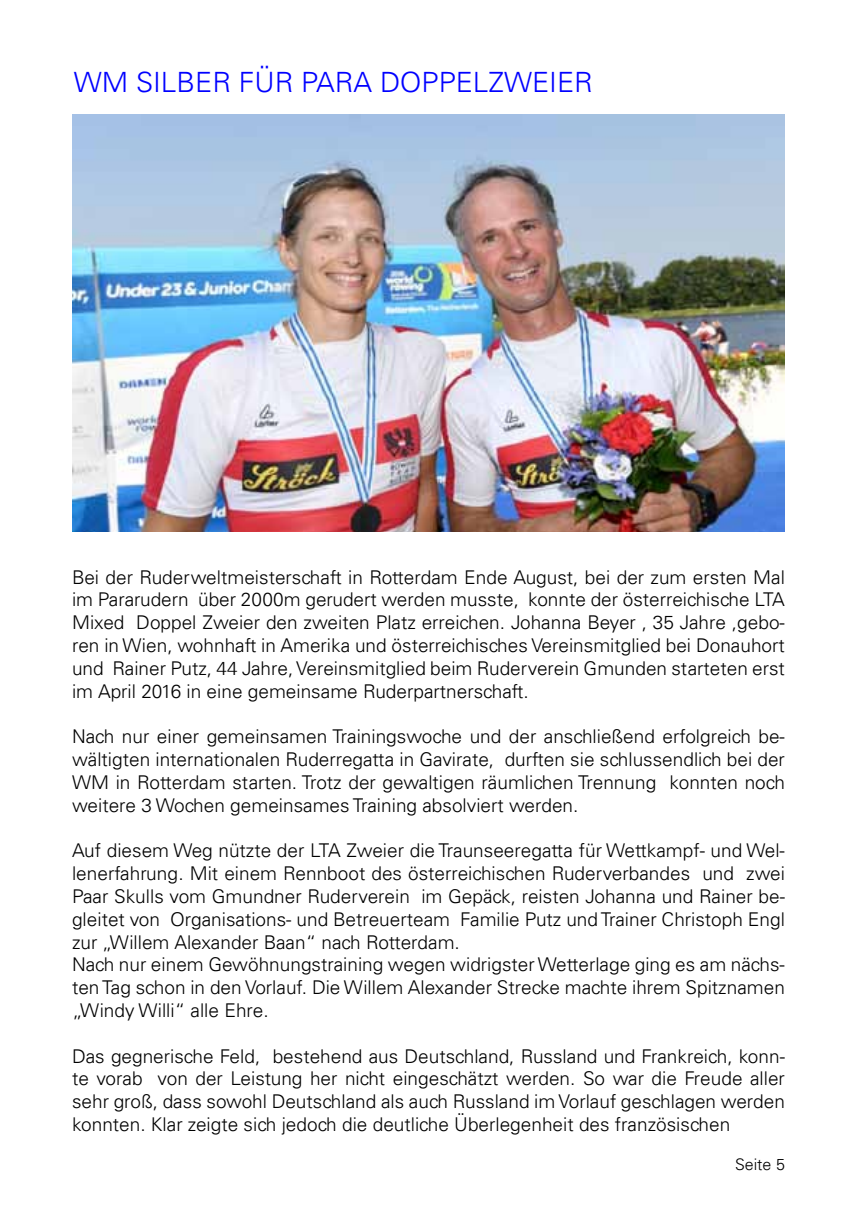
<style>
.page{position:relative;width:857px;height:1225px;background:#fff}
.page>*{position:absolute;margin:0;border:0;box-sizing:border-box;transform-origin:0 0}
.t1{font:300 28px "Univers LT";color:#00f}
.t2{font:300 19px/22.8px "Univers LT";color:#000;text-align:justify}
.t3{font:300 16px "Univers LT";color:#000}
</style>
<div class="page">
<img style="left:72px;top:115px;width:711px;height:417px">
<h1 class="t1" style="left:74px;top:65px;width:95px">WM Silber</h1>
<h1 class="t1" style="left:239px;top:65px;width:18px">für</h1>
<h1 class="t1" style="left:301px;top:65px;width:293px">PARA DOPPELZWEIER</h1>
<p class="t2" style="left:72px;top:565px;width:714px">Bei der Ruderweltmeisterschaft in Rotterdam Ende August, bei der zum ersten Mal im Pararudern über 2000m gerudert werden musste, konnte der österreichische LTA Mixed Doppel Zweier den zweiten Platz erreichen. Johanna Beyer , 35 Jahre ,gebo&shy;ren in Wien, wohnhaft in Amerika und österreichisches Vereinsmitglied bei Donauhort und Rainer Putz, 44 Jahre, Vereinsmitglied beim Ruderverein Gmunden starteten erst im April 2016 in eine gemeinsame Ruderpartnerschaft.</p>
<p class="t2" style="left:72px;top:725px;width:714px">Nach nur einer gemeinsamen Trainingswoche und der anschließend erfolgreich be&shy;wältigten internationalen Ruderregatta in Gavirate, durften sie schlussendlich bei der WM in Rotterdam starten. Trotz der gewaltigen räumlichen Trennung konnten noch weitere 3 Wochen gemeinsames Training absolviert werden.</p>
<p class="t2" style="left:72px;top:839px;width:714px;text-align:left">Auf diesem Weg nützte der LTA Zweier die Traunseeregatta für Wettkampf- und Wel&shy;lenerfahrung. Mit einem Rennboot des österreichischen Ruderverbandes und zwei Paar Skulls vom Gmundner Ruderverein im Gepäck, reisten Johanna und Rainer be&shy;gleitet von Organisations- und Betreuerteam Familie Putz und Trainer Christoph Engl zur „Willem Alexander Baan“ nach Rotterdam.<br>Nach nur einem Gewöhnungstraining wegen widrigster Wetterlage ging es am nächs&shy;ten Tag schon in den Vorlauf. Die Willem Alexander Strecke machte ihrem Spitznamen „Windy Willi“ alle Ehre.</p>
<p class="t2" style="left:72px;top:1044px;width:714px">Das gegnerische Feld, bestehend aus Deutschland, Russland und Frankreich, konn&shy;te vorab von der Leistung her nicht eingeschätzt werden. So war die Freude aller sehr groß, dass sowohl Deutschland als auch Russland im Vorlauf geschlagen werden konnten. Klar zeigte sich jedoch die deutliche Überlegenheit des französischen</p>
<p class="t3" style="left:734px;top:1155px;width:51px">Seite 5</p>
</div>
